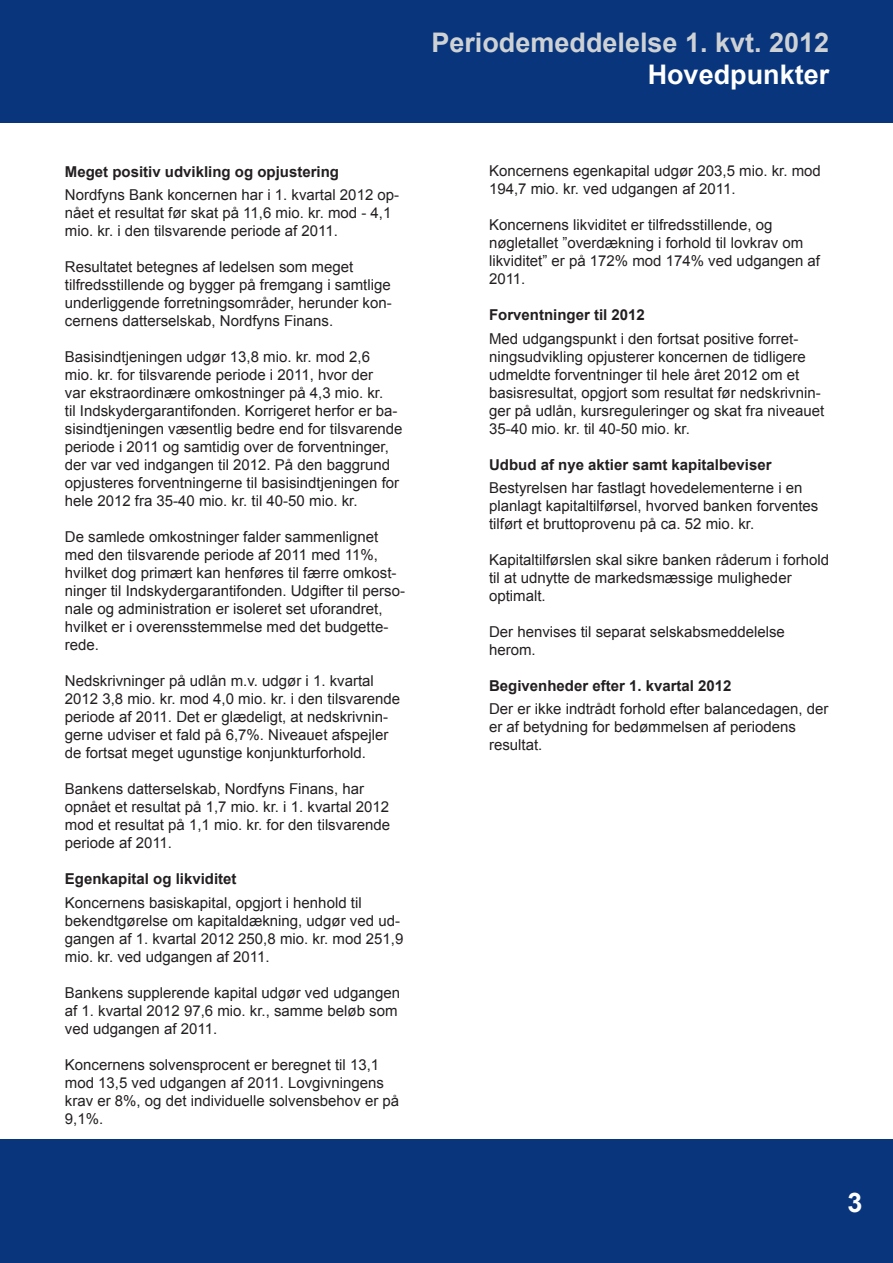
<style>
.page{position:relative;width:893px;height:1263px;background:#fff}
.page>*{position:absolute;margin:0;border:0;box-sizing:border-box;transform-origin:0 0}
.t1{font:700 27px "Arial";color:#cfd2d5}
.t2{font:700 27px "Arial";color:#fff}
.t3{font:15px/18px "Arial";color:#231f20}
.t4{font:700 15px "Arial";color:#231f20}
</style>
<div class="page">
<div style="left:0;top:0;width:893px;height:123px;background:#08357c"></div>
<div style="left:0;top:1139px;width:893px;height:124px;background:#08357c"></div>
<h1 class="t1" style="left:431px;top:24px;width:399px">Periodemeddelelse 1. kvt. 2012</h1>
<h1 class="t2" style="left:648px;top:57px;width:183px">Hovedpunkter</h1>
<p class="t4" style="left:65px;top:162px;width:276px">Meget positiv udvikling og opjustering</p>
<p class="t3" style="left:65px;top:186px;width:336px">Nordfyns Bank koncernen har i 1. kvartal 2012 op&shy;nået et resultat før skat på 11,6 mio. kr. mod - 4,1 mio. kr. i den tilsvarende periode af 2011.</p>
<p class="t3" style="left:65px;top:258px;width:328px">Resultatet betegnes af ledelsen som meget tilfredsstillende og bygger på fremgang i samtlige underliggende forretningsområder, herunder kon&shy;cernens datterselskab, Nordfyns Finans.</p>
<p class="t3" style="left:65px;top:348px;width:339px">Basisindtjeningen udgør 13,8 mio. kr. mod 2,6<br>mio. kr. for tilsvarende periode i 2011, hvor der<br>var ekstraordinære omkostninger på 4,3 mio. kr.<br>til Indskydergarantifonden. Korrigeret herfor er ba&shy;sisindtjeningen væsentlig bedre end for tilsvarende periode i 2011 og samtidig over de forventninger, der var ved indgangen til 2012. På den baggrund opjusteres forventningerne til basisindtjeningen for hele 2012 fra 35-40 mio. kr. til 40-50 mio. kr.</p>
<p class="t3" style="left:65px;top:528px;width:342px">De samlede omkostninger falder sammenlignet med den tilsvarende periode af 2011 med 11%, hvilket dog primært kan henføres til færre omkost&shy;ninger til Indskydergarantifonden. Udgifter til perso&shy;nale og administration er isoleret set uforandret, hvilket er i overensstemmelse med det budgette&shy;rede.</p>
<p class="t3" style="left:65px;top:672px;width:337px">Nedskrivninger på udlån m.v. udgør i 1. kvartal 2012 3,8 mio. kr. mod 4,0 mio. kr. i den tilsvarende periode af 2011. Det er glædeligt, at nedskrivnin&shy;gerne udviser et fald på 6,7%. Niveauet afspejler de fortsat meget ugunstige konjunkturforhold.</p>
<p class="t3" style="left:65px;top:780px;width:327px">Bankens datterselskab, Nordfyns Finans, har opnået et resultat på 1,7 mio. kr. i 1. kvartal 2012 mod et resultat på 1,1 mio. kr. for den tilsvarende periode af 2011.</p>
<p class="t4" style="left:65px;top:869px;width:173px">Egenkapital og likviditet</p>
<p class="t3" style="left:65px;top:893px;width:340px">Koncernens basiskapital, opgjort i henhold til bekendtgørelse om kapitaldækning, udgør ved ud&shy;gangen af 1. kvartal 2012 250,8 mio. kr. mod 251,9 mio. kr. ved udgangen af 2011.</p>
<p class="t3" style="left:65px;top:983px;width:337px">Bankens supplerende kapital udgør ved udgangen af 1. kvartal 2012 97,6 mio. kr., samme beløb som ved udgangen af 2011.</p>
<p class="t3" style="left:65px;top:1055px;width:336px">Koncernens solvensprocent er beregnet til 13,1 mod 13,5 ved udgangen af 2011. Lovgivningens krav er 8%, og det individuelle solvensbehov er på 9,1%.</p>
<p class="t3" style="left:489px;top:162px;width:333px">Koncernens egenkapital udgør 203,5 mio. kr. mod<br>194,7 mio. kr. ved udgangen af 2011.</p>
<p class="t3" style="left:489px;top:216px;width:333px">Koncernens likviditet er tilfredsstillende, og nøgletallet ”overdækning i forhold til lovkrav om likviditet” er på 172% mod 174% ved udgangen af 2011.</p>
<p class="t4" style="left:489px;top:305px;width:157px">Forventninger til 2012</p>
<p class="t3" style="left:489px;top:329px;width:337px">Med udgangspunkt i den fortsat positive forret&shy;ningsudvikling opjusterer koncernen de tidligere udmeldte forventninger til hele året 2012 om et basisresultat, opgjort som resultat før nedskrivnin&shy;ger på udlån, kursreguleringer og skat fra niveauet 35-40 mio. kr. til 40-50 mio. kr.</p>
<p class="t4" style="left:489px;top:454px;width:284px">Udbud af nye aktier samt kapitalbeviser</p>
<p class="t3" style="left:489px;top:479px;width:331px">Bestyrelsen har fastlagt hovedelementerne i en planlagt kapitaltilførsel, hvorved banken forventes tilført et bruttoprovenu på ca. 52 mio. kr.</p>
<p class="t3" style="left:489px;top:551px;width:342px">Kapitaltilførslen skal sikre banken råderum i forhold til at udnytte de markedsmæssige muligheder optimalt.</p>
<p class="t3" style="left:489px;top:623px;width:297px">Der henvises til separat selskabsmeddelelse herom.</p>
<p class="t4" style="left:489px;top:676px;width:244px">Begivenheder efter 1. kvartal 2012</p>
<p class="t3" style="left:489px;top:700px;width:341px">Der er ikke indtrådt forhold efter balancedagen, der er af betydning for bedømmelsen af periodens resultat.</p>
<h1 class="t2" style="left:848px;top:1185px;width:17px">3</h1>
</div>
